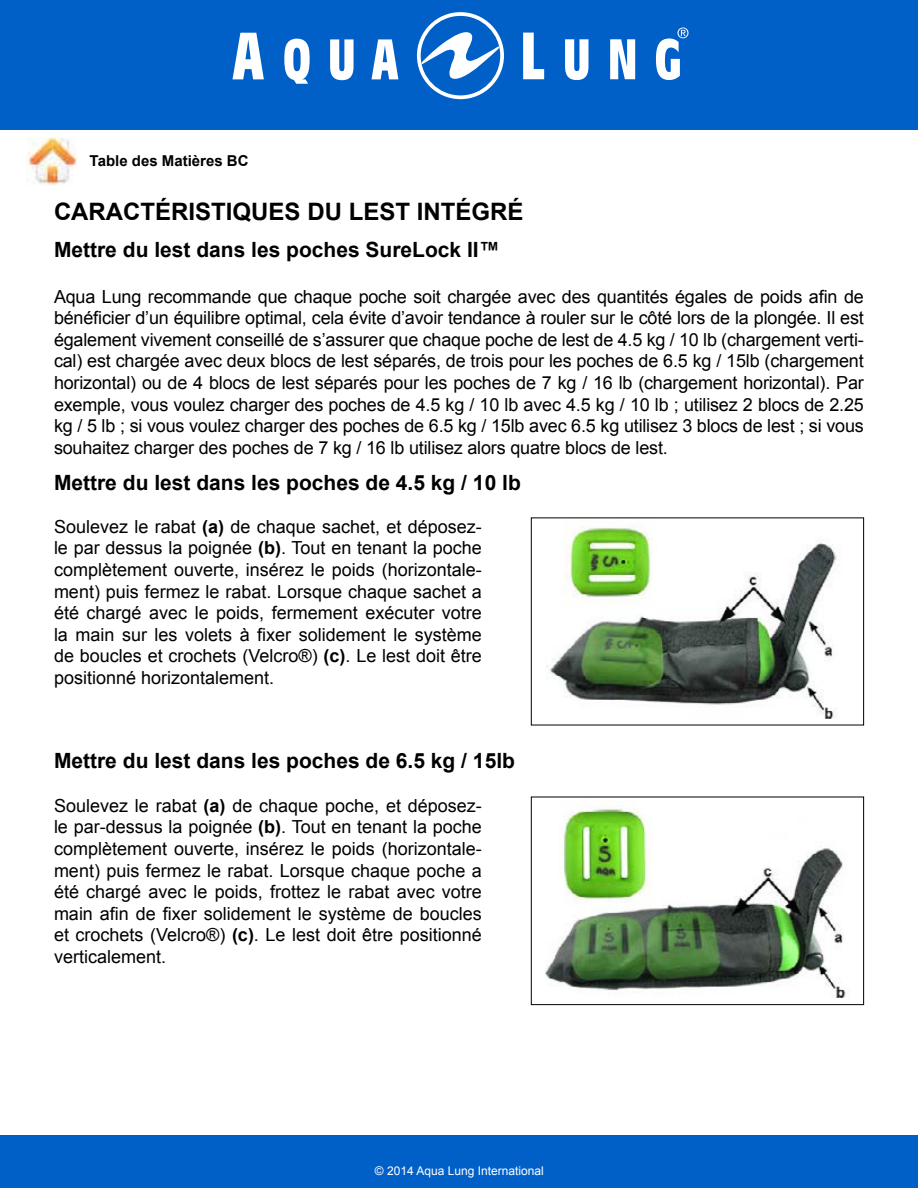
<style>
.page{position:relative;width:918px;height:1188px;background:#fff}
.page>*{position:absolute;margin:0;border:0;box-sizing:border-box;transform-origin:0 0}
.t1{font:700 24px "Arial";color:#000}
.t2{font:700 21px "Arial";color:#000}
.t3{font:18px/21.6px "Arial";color:#000;text-align:justify}
.t4{font:700 15px "Arial";color:#000}
.t5{font:12px "Arial";color:#fff}
.s1{font-weight:700}
</style>
<div class="page">
<div style="left:0;top:1136px;width:918px;height:52px;background:#0060c8"></div>
<div style="left:0;top:0;width:918px;height:130px;background:#0060c8"></div>
<svg style="left:233px;top:33px;width:31px;height:46px"></svg>
<svg style="left:284px;top:39px;width:26px;height:45px"></svg>
<svg style="left:330px;top:39px;width:24px;height:41px"></svg>
<svg style="left:372px;top:39px;width:26px;height:40px"></svg>
<svg style="left:523px;top:33px;width:21px;height:46px"></svg>
<svg style="left:565px;top:39px;width:23px;height:41px"></svg>
<svg style="left:610px;top:39px;width:25px;height:40px"></svg>
<svg style="left:656px;top:28px;width:32px;height:52px"></svg>
<svg style="left:417px;top:12px;width:87px;height:87px"></svg>
<img style="left:27px;top:137px;width:50px;height:49px">
<img style="left:546px;top:526px;width:291px;height:192px">
<div style="left:531px;top:518px;width:333px;height:207px;border:1px solid #000"></div>
<img style="left:545px;top:808px;width:304px;height:189px">
<div style="left:531px;top:797px;width:333px;height:208px;border:1px solid #000"></div>
<p class="t4" style="left:90px;top:151px;width:160px">Table des Matières BC</p>
<h1 class="t1" style="left:54px;top:196px;width:471px">CARACTÉRISTIQUES DU LEST INTÉGRÉ</h1>
<p class="t2" style="left:54px;top:236px;width:447px">Mettre du lest dans les poches SureLock II™</p>
<p class="t3" style="left:54px;top:286px;width:811px">Aqua Lung recommande que chaque poche soit chargée avec des quantités égales de poids afin de bénéficier d’un équilibre optimal, cela évite d’avoir tendance à rouler sur le côté lors de la plongée. Il est également vivement conseillé de s’assurer que chaque poche de lest de 4.5 kg / 10 lb (chargement verti&shy;cal) est chargée avec deux blocs de lest séparés, de trois pour les poches de 6.5 kg / 15lb (chargement horizontal) ou de 4 blocs de lest séparés pour les poches de 7 kg / 16 lb (chargement horizontal). Par exemple, vous voulez charger des poches de 4.5 kg / 10 lb avec 4.5 kg / 10 lb ; utilisez 2 blocs de 2.25 kg / 5 lb ; si vous voulez charger des poches de 6.5 kg / 15lb avec 6.5 kg utilisez 3 blocs de lest ; si vous souhaitez charger des poches de 7 kg / 16 lb utilisez alors quatre blocs de lest.</p>
<p class="t2" style="left:54px;top:469px;width:468px">Mettre du lest dans les poches de 4.5 kg / 10 lb</p>
<p class="t3" style="left:54px;top:516px;width:429px">Soulevez le rabat <span class="s1">(a)</span> de chaque sachet, et déposez&shy;le par dessus la poignée <span class="s1">(b)</span>. Tout en tenant la poche complètement ouverte, insérez le poids (horizontale&shy;ment) puis fermez le rabat. Lorsque chaque sachet a été chargé avec le poids, fermement exécuter votre la main sur les volets à fixer solidement le système de boucles et crochets (Velcro®) <span class="s1">(c)</span>. Le lest doit être positionné horizontalement.</p>
<p class="t2" style="left:54px;top:747px;width:463px">Mettre du lest dans les poches de 6.5 kg / 15lb</p>
<p class="t3" style="left:54px;top:795px;width:429px">Soulevez le rabat <span class="s1">(a)</span> de chaque poche, et déposez&shy;le par-dessus la poignée <span class="s1">(b)</span>. Tout en tenant la poche complètement ouverte, insérez le poids (horizontale&shy;ment) puis fermez le rabat. Lorsque chaque poche a été chargé avec le poids, frottez le rabat avec votre main afin de fixer solidement le système de boucles et crochets (Velcro®) <span class="s1">(c)</span>. Le lest doit être positionné verticalement.</p>
<p class="t5" style="left:375px;top:1163px;width:170px">© 2014 Aqua Lung International</p>
</div>
